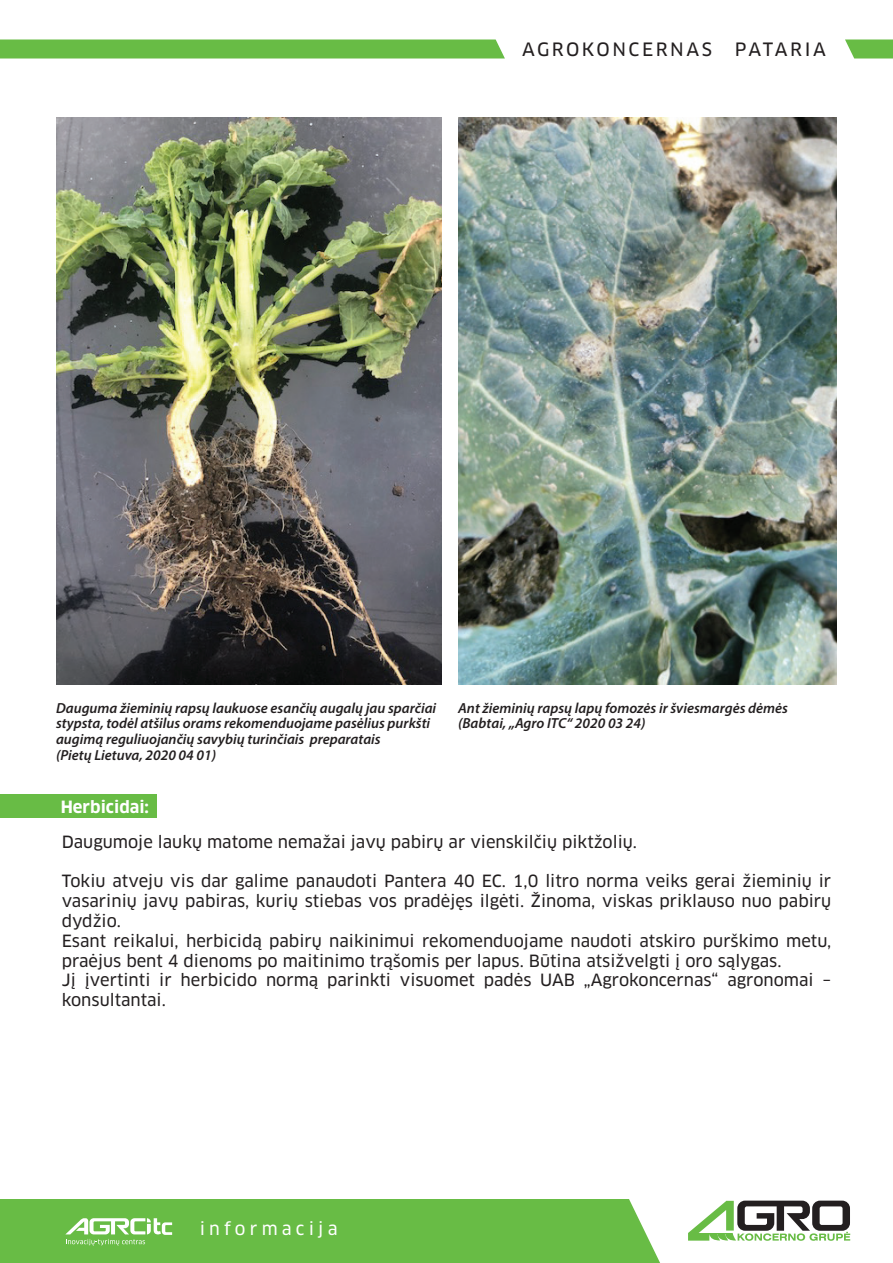
<style>
.page{position:relative;width:893px;height:1263px;background:#fff}
.page>*{position:absolute;margin:0;border:0;box-sizing:border-box;transform-origin:0 0}
.t1{font:18px "Clan Pro News";letter-spacing:.14em;color:#231f20}
.t2{font:18px "Clan Pro News";letter-spacing:.12em;color:#231f20}
.t3{font:17.25px "Clan Pro News";letter-spacing:.24em;color:#fff}
.t4{font:16.5px/19.8px "Clan Pro News";color:#231f20}
.t5{font:700 16.5px "Clan Pro";color:#fff}
.t6{font:italic 600 14.7px/15.8px "Myriad Pro";color:#231f20}
</style>
<div class="page">
<div style="left:0;top:1200px;width:893px;height:63px;background:#68bc45"></div>
<svg style="left:65px;top:1218px;width:107px;height:27px"></svg>
<svg style="left:606px;top:1199px;width:287px;height:64px"></svg>
<svg style="left:845px;top:39px;width:48px;height:20px"></svg>
<svg style="left:0;top:39px;width:505px;height:20px;background:#70bf4f"></svg>
<div style="left:0;top:795px;width:156px;height:23px;background:#68bc45"></div>
<img style="left:458px;top:118px;width:379px;height:567px">
<img style="left:56px;top:118px;width:386px;height:567px">
<p class="t1" style="left:522px;top:38px;width:191px">AGROKONCERNAS</p>
<p class="t2" style="left:735px;top:38px;width:92px">PATARIA</p>
<p class="t6" style="left:56px;top:699px;width:382px">Dauguma žieminių rapsų laukuose esančių augalų jau sparčiai stypsta, todėl atšilus orams rekomenduojame pasėlius purkšti augimą reguliuojančių savybių turinčiais preparatais<br>(Pietų Lietuva, 2020 04 01)</p>
<p class="t5" style="left:61px;top:797px;width:90px">Herbicidai:</p>
<p class="t6" style="left:458px;top:699px;width:331px">Ant žieminių rapsų lapų fomozės ir šviesmargės dėmės (Babtai, „Agro ITC“ 2020 03 24)</p>
<p class="t4" style="left:62px;top:832px;width:577px">Daugumoje laukų matome nemažai javų pabirų ar vienskilčių piktžolių.</p>
<p class="t4" style="left:62px;top:871px;width:771px">Tokiu atveju vis dar galime panaudoti Pantera 40 EC. 1,0 litro norma veiks gerai žieminių ir vasarinių javų pabiras, kurių stiebas vos pradėjęs ilgėti. Žinoma, viskas priklauso nuo pabirų dydžio.<br>Esant reikalui, herbicidą pabirų naikinimui rekomenduojame naudoti atskiro purškimo metu, praėjus bent 4 dienoms po maitinimo trąšomis per lapus. Būtina atsižvelgti į oro sąlygas.<br>Jį įvertinti ir herbicido normą parinkti visuomet padės UAB „Agrokoncernas“ agronomai – konsultantai.</p>
<p class="t3" style="left:200px;top:1218px;width:139px">informacija</p>
</div>
